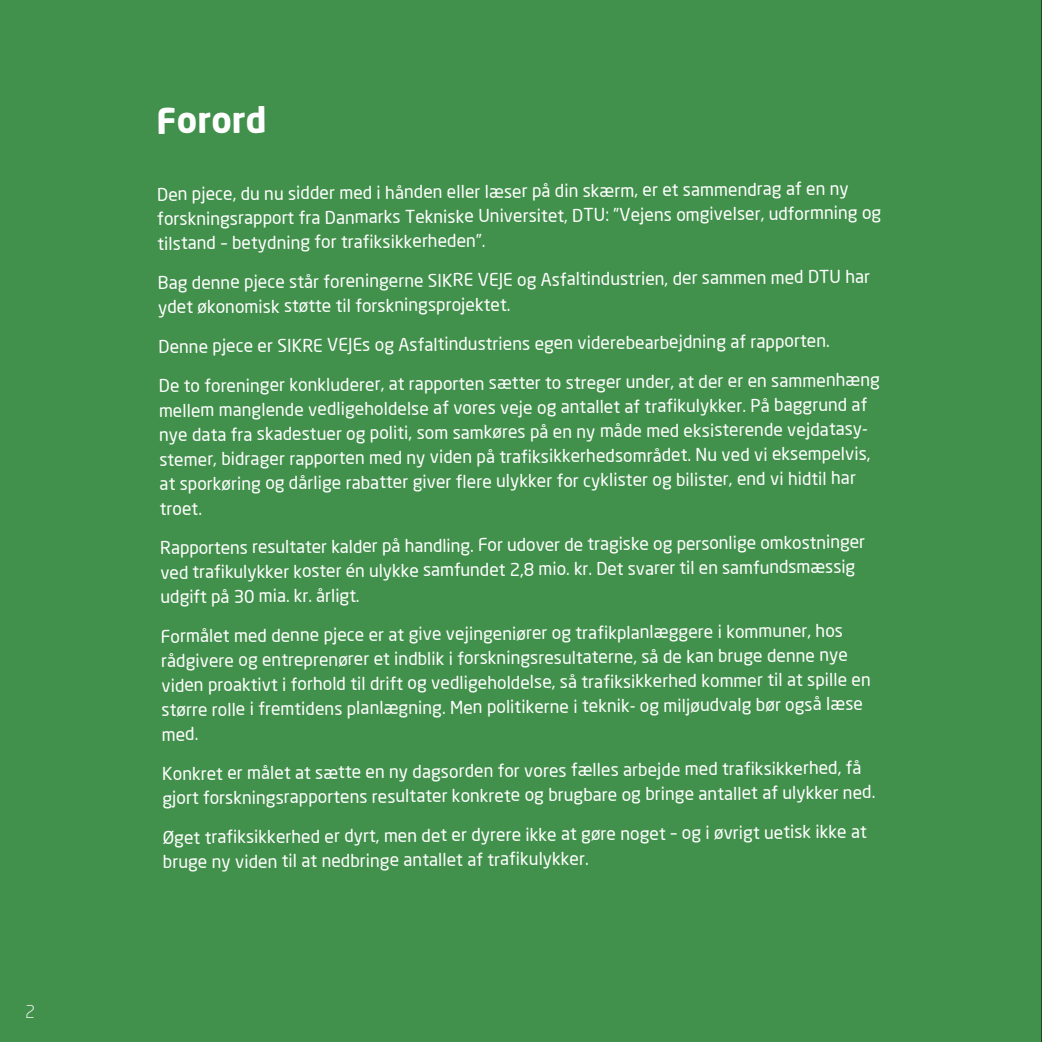
<style>
.page{position:relative;width:1042px;height:1042px;background:#41904b}
.page>*{position:absolute;margin:0;border:0;box-sizing:border-box;transform-origin:0 0}
.t1{font:700 35px "Neo Sans Pro";letter-spacing:-.01em;color:#fff}
.t2{font:17.5px/24.5px "Neo Sans";color:#fff}
.t3{font:300 17.5px "Neo Sans Pro";color:#fff}
</style>
<div class="page">
<hr style="left:1041px;top:0;width:1px;height:1042px;background:#000">
<p class="t3" style="left:25px;top:1001px;width:12px">2</p>
<h1 class="t1" style="left:156px;top:98px;width:112px">Forord</h1>
<p class="t2" style="left:157px;top:184px;width:725px;rotate:-1deg">Den pjece, du nu sidder med i hånden eller læser på din skærm, er et sammendrag af en ny forskningsrapport fra Danmarks Tekniske Universitet, DTU: ”Vejens omgivelser, udformning og</p>
<p class="t2" style="left:157px;top:232px;width:330px;rotate:-1deg">tilstand – betydning for trafiksikkerheden”.</p>
<p class="t2" style="left:157px;top:274px;width:714px;line-height:23.1px;rotate:-1deg">Bag denne pjece står foreningerne SIKRE VEJE og Asfaltindustrien, der sammen med DTU har ydet økonomisk støtte til forskningsprojektet.</p>
<p class="t2" style="left:158px;top:337px;width:673px;rotate:-1deg">Denne pjece er SIKRE VEJEs og Asfaltindustriens egen viderebearbejdning af rapporten.</p>
<p class="t2" style="left:158px;top:376px;width:723px;rotate:-1deg">De to foreninger konkluderer, at rapporten sætter to streger under, at der er en sammenhæng mellem manglende vedligeholdelse af vores veje og antallet af trafikulykker. På baggrund af nye data fra skadestuer og politi, som samkøres på en ny måde med eksisterende vejdatasy&shy;stemer, bidrager rapporten med ny viden på trafiksikkerhedsområdet. Nu ved vi eksempelvis, at sporkøring og dårlige rabatter giver flere ulykker for cyklister og bilister, end vi hidtil har</p>
<p class="t2" style="left:159px;top:496px;width:44px;rotate:-1deg">troet.</p>
<p class="t2" style="left:160px;top:538px;width:706px;rotate:-1deg">Rapportens resultater kalder på handling. For udover de tragiske og personlige omkostninger ved trafikulykker koster én ulykke samfundet 2,8 mio. kr. Det svarer til en samfundsmæssig</p>
<p class="t2" style="left:160px;top:585px;width:201px;rotate:-1deg">udgift på 30 mia. kr. årligt.</p>
<p class="t2" style="left:160px;top:627px;width:711px;rotate:-1deg">Formålet med denne pjece er at give vejingeniører og trafikplanlæggere i kommuner, hos rådgivere og entreprenører et indblik i forskningsresultaterne, så de kan bruge denne nye viden proaktivt i forhold til drift og vedligeholdelse, så trafiksikkerhed kommer til at spille en større rolle i fremtidens planlægning. Men politikerne i teknik- og miljøudvalg bør også læse</p>
<p class="t2" style="left:161px;top:722px;width:38px;rotate:-1deg">med.</p>
<p class="t2" style="left:162px;top:764px;width:714px;rotate:-1deg">Konkret er målet at sætte en ny dagsorden for vores fælles arbejde med trafiksikkerhed, få gjort forskningsrapportens resultater konkrete og brugbare og bringe antallet af ulykker ned.</p>
<p class="t2" style="left:162px;top:828px;width:706px;line-height:23.4px;rotate:-1deg">Øget trafiksikkerhed er dyrt, men det er dyrere ikke at gøre noget – og i øvrigt uetisk ikke at bruge ny viden til at nedbringe antallet af trafikulykker.</p>
</div>
